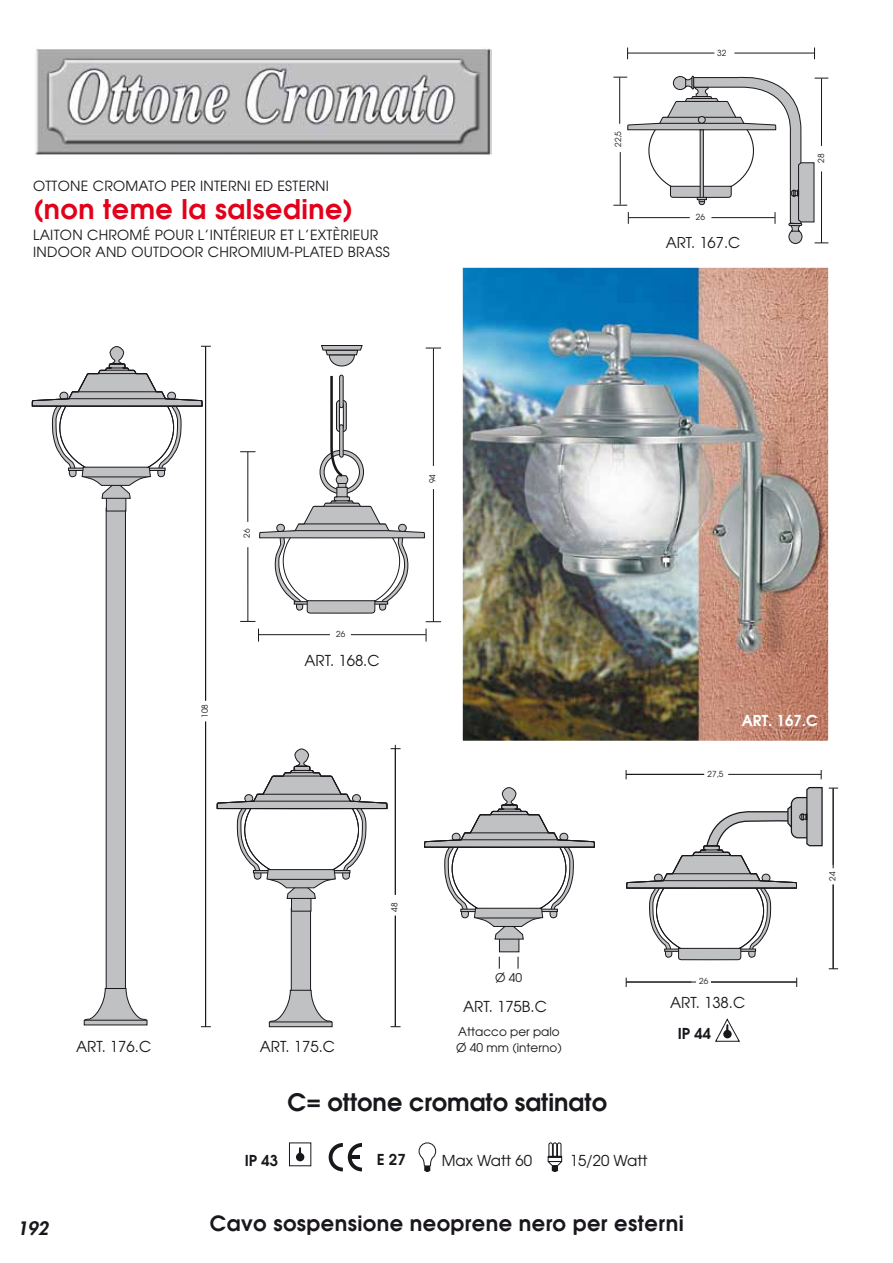
<style>
.page{position:relative;width:893px;height:1263px;background:#fff}
.page>*{position:absolute;margin:0;border:0;box-sizing:border-box;transform-origin:0 0}
.t1{font:600 27px "Avant Garde";letter-spacing:.02em;color:#e2001a}
.t2{font:600 24px "Avant Garde";color:#1a171c}
.t3{font:600 21px "Avant Garde";letter-spacing:.02em;color:#1a171c}
.t4{font:italic 800 18px "Futura";color:#1a171c}
.t5{font:15px "Avant Garde";color:#1a171c}
.t6{font:600 15px "Avant Garde";color:#1a171c}
.t7{font:600 15px "Avant Garde";color:#fff}
.t8{font:14.85px "Avant Garde";color:#1a171c}
.t9{font:13.95px/17.7px "Avant Garde";letter-spacing:.02em;color:#1a171c}
.t10{font:12px/16.5px "Avant Garde";color:#1a171c}
.t11{font:8.4px "Avant Garde";color:#1a171c}
.t12{font:8.25px "Avant Garde";color:#1a171c}
</style>
<div class="page">
<hr style="left:433px;top:348px;width:1px;height:118px;background:#1a171c">
<img style="left:464px;top:269px;width:363px;height:470px">
<div style="left:461px;top:266px;width:369px;height:476px;border:2px solid #fff"></div>
<div style="left:106px;top:508px;width:20px;height:485px;background:#c0c1c2;border:1px solid #1a171c"></div>
<svg style="left:83px;top:988px;width:65px;height:38px"></svg>
<div style="left:106px;top:496px;width:20px;height:15px;background:#c0c1c2;border:1px solid #1a171c"></div>
<div style="left:291px;top:908px;width:20px;height:87px;background:#c0c1c2;border:1px solid #1a171c"></div>
<svg style="left:268px;top:989px;width:65px;height:38px"></svg>
<div style="left:291px;top:896px;width:20px;height:15px;background:#c0c1c2;border:1px solid #1a171c"></div>
<svg style="left:517px;top:957px;width:2px;height:12px"></svg>
<svg style="left:499px;top:957px;width:1px;height:12px"></svg>
<hr style="left:205px;top:346px;width:1px;height:355px;background:#1a171c">
<hr style="left:205px;top:722px;width:1px;height:305px;background:#1a171c">
<hr style="left:395px;top:745px;width:1px;height:150px;background:#1a171c">
<hr style="left:395px;top:916px;width:1px;height:111px;background:#1a171c">
<div style="left:296px;top:1153px;width:8px;height:8px;background:#1a171c;border-radius:50%"></div>
<svg style="left:297px;top:1147px;width:6px;height:7px"></svg>
<svg style="left:329px;top:1143px;width:33px;height:28px"></svg>
<hr style="left:349px;top:1155px;width:10px;height:4px;background:#1a171c">
<svg style="left:418px;top:1142px;width:18px;height:30px"></svg>
<svg style="left:547px;top:1142px;width:16px;height:30px"></svg>
<hr style="left:711px;top:982px;width:86px;height:1px;background:#1a171c">
<hr style="left:626px;top:982px;width:65px;height:1px;background:#1a171c">
<hr style="left:711px;top:981px;width:86px;height:1px;background:#1a171c">
<hr style="left:626px;top:981px;width:70px;height:1px;background:#1a171c">
<hr style="left:728px;top:774px;width:93px;height:1px;background:#1a171c">
<hr style="left:626px;top:774px;width:78px;height:1px;background:#1a171c">
<hr style="left:833px;top:788px;width:1px;height:80px;background:#1a171c">
<hr style="left:833px;top:884px;width:1px;height:85px;background:#1a171c">
<div style="left:499px;top:937px;width:20px;height:15px;background:#c0c1c2;border:1px solid #1a171c"></div>
<svg style="left:424px;top:787px;width:171px;height:153px"></svg>
<svg style="left:216px;top:748px;width:185px;height:151px"></svg>
<svg style="left:31px;top:346px;width:180px;height:153px"></svg>
<img style="left:35px;top:48px;width:457px;height:107px">
<svg style="left:426px;top:348px;width:15px;height:1px"></svg>
<svg style="left:321px;top:345px;width:42px;height:22px"></svg>
<svg style="left:240px;top:373px;width:201px;height:268px"></svg>
<svg style="left:613px;top:47px;width:215px;height:221px"></svg>
<hr style="left:711px;top:217px;width:64px;height:1px;background:#1a171c">
<hr style="left:628px;top:217px;width:62px;height:1px;background:#1a171c">
<svg style="left:715px;top:1018px;width:25px;height:24px"></svg>
<svg style="left:626px;top:786px;width:197px;height:175px"></svg>
<p class="t9" style="left:33px;top:177px;width:298px">OTTONE CROMATO PER INTERNI ED ESTERNI</p>
<h1 class="t1" style="left:33px;top:191px;width:322px">(non teme la salsedine)</h1>
<p class="t9" style="left:33px;top:225px;width:358px">LAITON CHROMÉ POUR L’INTÉRIEUR ET L’EXTÈRIEUR<br>INDOOR AND OUTDOOR CHROMIUM-PLATED BRASS</p>
<p class="t11" style="left:613px;top:147px;width:18px;rotate:-90deg">22,5</p>
<p class="t11" style="left:717px;top:47px;width:11px">32</p>
<p class="t11" style="left:696px;top:212px;width:11px">26</p>
<p class="t8" style="left:666px;top:233px;width:76px">ART. 167.C</p>
<p class="t11" style="left:816px;top:163px;width:11px;rotate:-90deg">28</p>
<p class="t12" style="left:242px;top:538px;width:11px;rotate:-90deg">26</p>
<p class="t12" style="left:200px;top:718px;width:15px;rotate:-90deg">108</p>
<p class="t12" style="left:427px;top:483px;width:11px;rotate:-90deg">94</p>
<p class="t12" style="left:336px;top:629px;width:11px">26</p>
<p class="t5" style="left:304px;top:651px;width:77px">ART. 168.C</p>
<p class="t12" style="left:707px;top:769px;width:17px">27,5</p>
<p class="t7" style="left:742px;top:711px;width:77px">ART. 167.C</p>
<p class="t5" style="left:76px;top:1037px;width:77px">ART. 176.C</p>
<p class="t5" style="left:260px;top:1037px;width:77px">ART. 175.C</p>
<p class="t12" style="left:389px;top:912px;width:11px;rotate:-90deg">48</p>
<p class="t10" style="left:495px;top:969px;width:29px">Ø 40</p>
<p class="t12" style="left:699px;top:976px;width:11px">26</p>
<p class="t5" style="left:463px;top:997px;width:85px">ART. 175B.C</p>
<p class="t5" style="left:670px;top:993px;width:77px">ART. 138.C</p>
<p class="t10" style="left:456px;top:1023px;width:107px">Attacco per palo<br>Ø 40 mm (interno)</p>
<p class="t6" style="left:678px;top:1024px;width:35px">IP 44</p>
<p class="t12" style="left:827px;top:881px;width:11px;rotate:-90deg">24</p>
<h2 class="t2" style="left:288px;top:1086px;width:321px">C= ottone cromato satinato</h2>
<p class="t6" style="left:245px;top:1150px;width:35px">IP 43</p>
<p class="t6" style="left:377px;top:1149px;width:30px">E 27</p>
<p class="t5" style="left:442px;top:1151px;width:92px">Max Watt 60</p>
<p class="t5" style="left:570px;top:1151px;width:79px">15/20 Watt</p>
<p class="t4" style="left:17px;top:1216px;width:33px">192</p>
<h3 class="t3" style="left:210px;top:1209px;width:475px">Cavo sospensione neoprene nero per esterni</h3>
</div>
